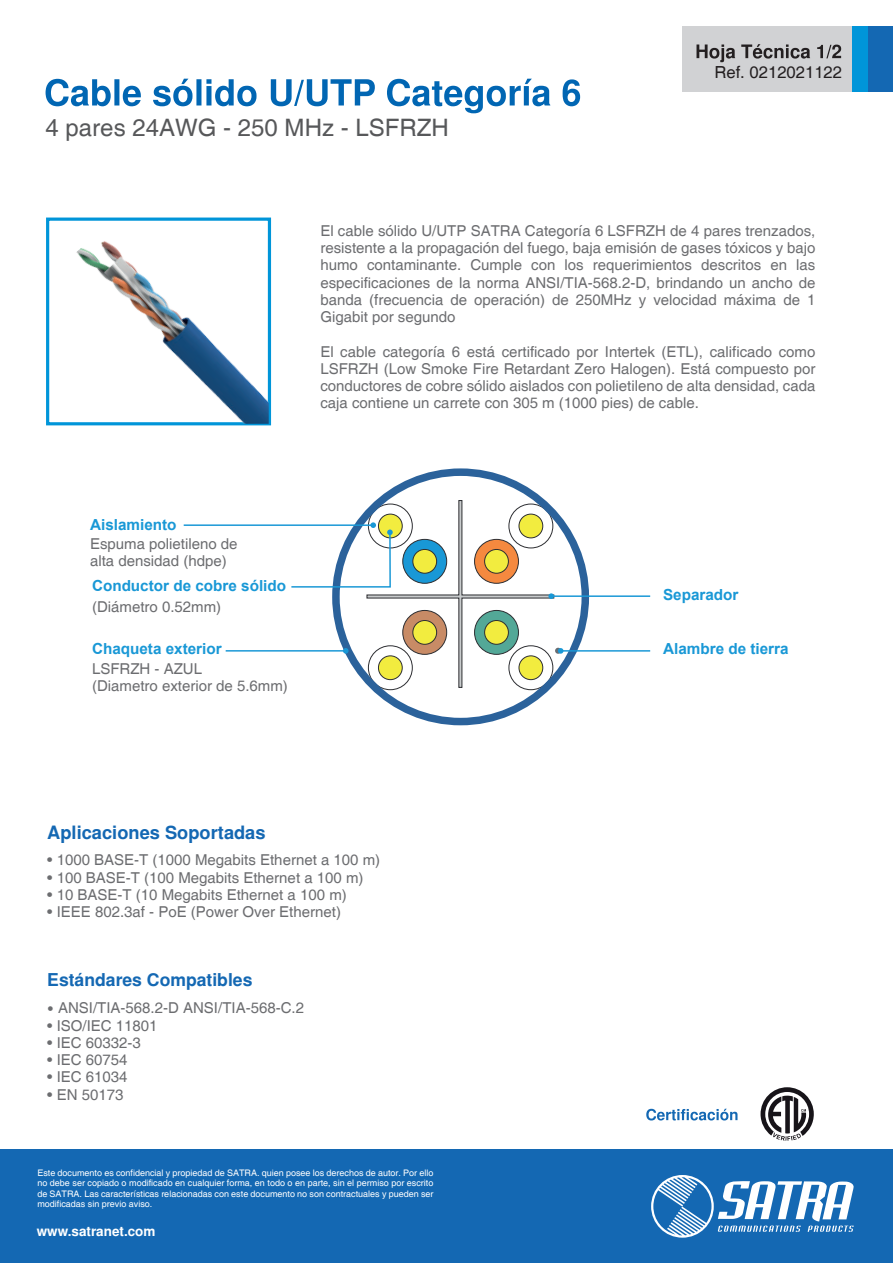
<style>
.page{position:relative;width:893px;height:1263px;background:#fff}
.page>*{position:absolute;margin:0;border:0;box-sizing:border-box;transform-origin:0 0}
.t1{font:24px "Helvetica";color:#57585a}
.t2{font:700 18.3px "Helvetica";color:#1468b3}
.t3{font:700 17.55px "Helvetica";color:#1468b3}
.t4{font:16.65px "Helvetica";color:#231f20}
.t5{font:700 15.3px "Arial";color:#1998d6}
.t6{font:15px/17.2px "Helvetica";color:#6c6d70;text-align:justify}
.t7{font:700 13.5px "Helvetica";color:#fff}
.t8{font:9px/10.5px "Helvetica";color:#fff;text-align:justify}
</style>
<div class="page">
<div style="left:46px;top:218px;width:225px;height:207px;border:3px solid #0095d9"></div>
<div style="left:0;top:1149px;width:893px;height:114px;background:#1468b3"></div>
<svg style="left:651px;top:1175px;width:203px;height:63px"></svg>
<div style="left:868px;top:26px;width:25px;height:66px;background:#1468b3"></div>
<div style="left:851px;top:26px;width:17px;height:66px;background:#0095d9"></div>
<div style="left:682px;top:26px;width:169px;height:66px;background:#d1d2d4"></div>
<svg style="left:696px;top:44px;width:145px;height:18px"></svg>
<svg style="left:46px;top:79px;width:329px;height:27px"></svg>
<svg style="left:387px;top:79px;width:193px;height:34px"></svg>
<svg style="left:646px;top:1109px;width:91px;height:11px"></svg>
<svg style="left:760px;top:1087px;width:54px;height:54px"></svg>
<img style="left:55px;top:219px;width:214px;height:205px">
<div style="left:332px;top:468px;width:257px;height:257px;border:8px solid #2b629b;border-radius:50%"></div>
<hr style="left:184px;top:524px;width:189px;height:2px;background:#1998d6">
<hr style="left:226px;top:650px;width:120px;height:2px;background:#1998d6">
<hr style="left:561px;top:650px;width:89px;height:2px;background:#1998d6">
<hr style="left:551px;top:595px;width:99px;height:2px;background:#1998d6">
<svg style="left:290px;top:500px;width:273px;height:188px"></svg>
<h1 class="t1" style="left:46px;top:114px;width:405px">4 pares 24AWG - 250 MHz - LSFRZH</h1>
<p class="t4" style="left:714px;top:62px;width:129px">Ref. 0212021122</p>
<p class="t6" style="left:320px;top:223px;width:497px">El cable sólido U/UTP SATRA Categoría 6 LSFRZH de 4 pares trenzados, resistente a la propagación del fuego, baja emisión de gases tóxicos y bajo humo contaminante. Cumple con los requerimientos descritos en las especificaciones de la norma ANSI/TIA-568.2-D, brindando un ancho de banda (frecuencia de operación) de 250MHz y velocidad máxima de 1<br>Gigabit por segundo</p>
<p class="t6" style="left:320px;top:343px;width:497px">El cable categoría 6 está certificado por Intertek (ETL), calificado como LSFRZH (Low Smoke Fire Retardant Zero Halogen). Está compuesto por conductores de cobre sólido aislados con polietileno de alta densidad, cada caja contiene un carrete con 305 m (1000 pies) de cable.</p>
<p class="t5" style="left:90px;top:513px;width:88px">Aislamiento</p>
<p class="t6" style="left:90px;top:536px;width:149px">Espuma polietileno de alta densidad (hdpe)</p>
<p class="t5" style="left:92px;top:575px;width:196px">Conductor de cobre sólido</p>
<p class="t6" style="left:92px;top:598px;width:131px">(Diámetro 0.52mm)</p>
<p class="t5" style="left:92px;top:638px;width:131px">Chaqueta exterior</p>
<p class="t6" style="left:92px;top:660px;width:197px">LSFRZH - AZUL<br>(Diametro exterior de 5.6mm)</p>
<p class="t5" style="left:663px;top:584px;width:77px">Separador</p>
<p class="t5" style="left:663px;top:638px;width:127px">Alambre de tierra</p>
<p class="t2" style="left:47px;top:822px;width:220px">Aplicaciones Soportadas</p>
<p class="t6" style="left:47px;top:852px;width:334px">• 1000 BASE-T (1000 Megabits Ethernet a 100 m)</p>
<p class="t6" style="left:47px;top:869px;width:318px">• 100 BASE-T (100 Megabits Ethernet a 100 m)</p>
<p class="t6" style="left:47px;top:886px;width:301px">• 10 BASE-T (10 Megabits Ethernet a 100 m)</p>
<p class="t6" style="left:47px;top:904px;width:295px">• IEEE 802.3af - PoE (Power Over Ethernet)</p>
<p class="t3" style="left:47px;top:969px;width:207px">Estándares Compatibles</p>
<p class="t6" style="left:58px;top:1000px;width:247px">ANSI/TIA-568.2-D ANSI/TIA-568-C.2</p>
<p class="t6" style="left:47px;top:1017px;width:112px">• ISO/IEC 11801</p>
<p class="t6" style="left:47px;top:1034px;width:95px">• IEC 60332-3</p>
<p class="t6" style="left:47px;top:1052px;width:82px">• IEC 60754</p>
<p class="t6" style="left:47px;top:1069px;width:82px">• IEC 61034</p>
<p class="t6" style="left:47px;top:1086px;width:78px">• EN 50173</p>
<p class="t8" style="left:37px;top:1168px;width:398px">Este documento es confidencial y propiedad de SATRA. quien posee los derechos de autor. Por ello no debe ser copiado o modificado en cualquier forma, en todo o en parte, sin el permiso por escrito de SATRA. Las características relacionadas con este documento no son contractuales y pueden ser modificadas sin previo aviso.</p>
<p class="t7" style="left:37px;top:1223px;width:120px">www.satranet.com</p>
</div>
